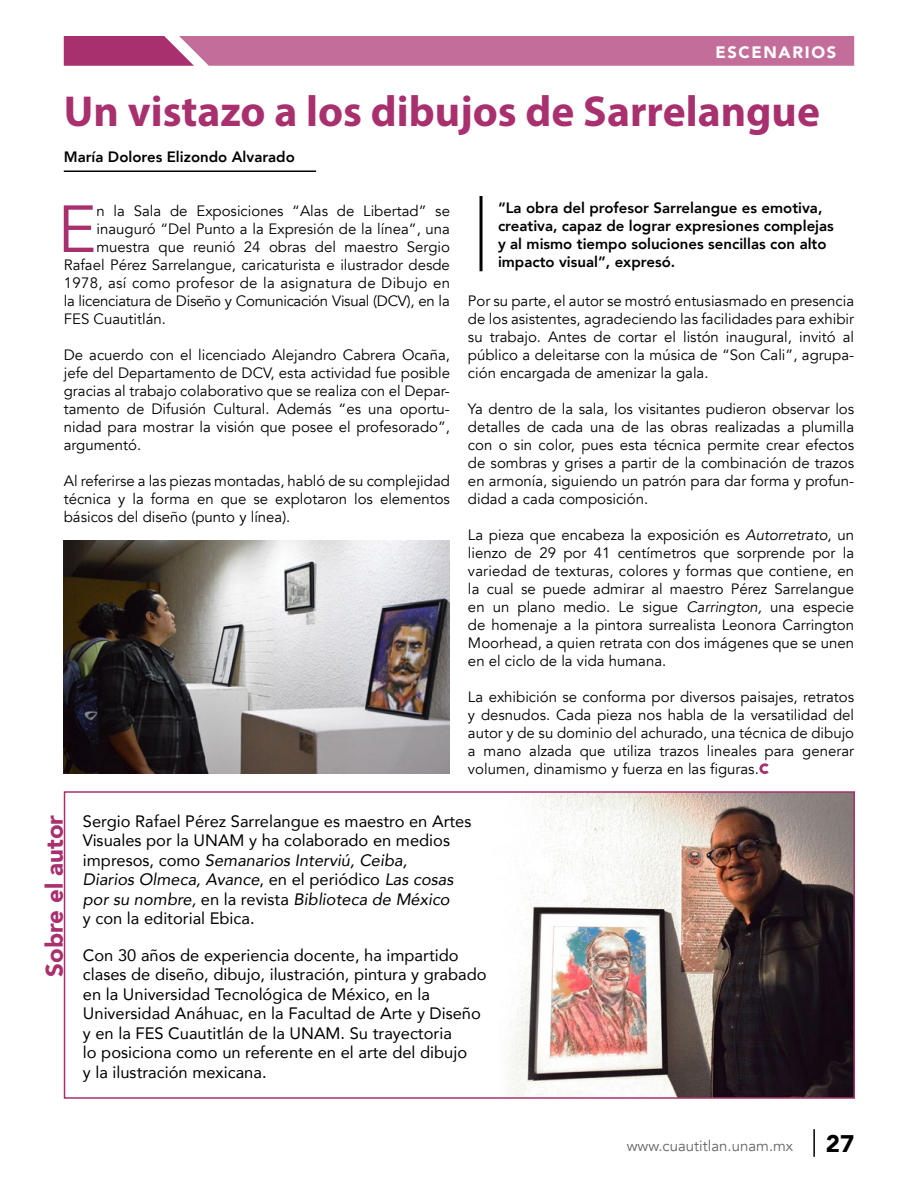
<style>
.page{position:relative;width:918px;height:1188px;background:#fff}
.page>*{position:absolute;margin:0;border:0;box-sizing:border-box;transform-origin:0 0}
.t1{font:65.85px "Avenir";color:#a9306e}
.t2{font:700 43.5px "Myriad Pro";color:#a9306e}
.t3{font:900 24px "Avenir";color:#a9306e}
.t4{font:900 24px "Avenir";color:#000}
.t5{font:16.5px/19.5px "Avenir";color:#000}
.t6{font:900 16.5px "Avenir";letter-spacing:.1em;color:#fff}
.t7{font:15px/18px "Avenir";color:#000;text-align:justify}
.t8{font:800 15px/18px "Avenir";color:#000}
.t9{font:15px "Avenir";letter-spacing:-.02em;color:#000}
.t10{font:15px "Avenir";letter-spacing:.02em;color:#000}
.t11{font:15px "Avenir";color:#666}
.s1{font-style:italic}
</style>
<div class="page">
<img style="left:508px;top:794px;width:344px;height:302px">
<hr style="left:64px;top:171px;width:252px;height:1px;background:#000">
<hr style="left:480px;top:196px;width:3px;height:75px;background:#000">
<img style="left:64px;top:540px;width:386px;height:234px">
<div style="left:64px;top:791px;width:791px;height:308px;border:2px solid #a9306e"></div>
<svg style="left:759px;top:763px;width:10px;height:11px"></svg>
<svg style="left:64px;top:36px;width:790px;height:30px;background:#c06896"></svg>
<hr style="left:813px;top:1129px;width:2px;height:28px;background:#000">
<p class="t6" style="left:715px;top:38px;width:122px">ESCENARIOS</p>
<h2 class="t2" style="left:64px;top:83px;width:758px">Un vistazo a los dibujos de Sarrelangue</h2>
<p class="t8" style="left:64px;top:148px;width:233px">María Dolores Elizondo Alvarado</p>
<h1 class="t1" style="left:57px;top:190px;width:41px">E</h1>
<p class="t7" style="left:97px;top:202px;width:355px">n la Sala de Exposiciones “Alas de Libertad” se</p>
<p class="t7" style="left:97px;top:220px;width:355px">inauguró “Del Punto a la Expresión de la línea”, una</p>
<p class="t7" style="left:97px;top:238px;width:355px">muestra que reunió 24 obras del maestro Sergio</p>
<p class="t7" style="left:64px;top:256px;width:388px">Rafael Pérez Sarrelangue, caricaturista e ilustrador desde</p>
<p class="t10" style="left:64px;top:274px;width:388px">1978, así como profesor de la asignatura de Dibujo en</p>
<p class="t9" style="left:64px;top:292px;width:388px">la licenciatura de Diseño y Comunicación Visual (DCV), en la</p>
<p class="t7" style="left:64px;top:310px;width:104px">FES Cuautitlán.</p>
<p class="t7" style="left:64px;top:346px;width:388px">De acuerdo con el licenciado Alejandro Cabrera Ocaña, jefe del Departamento de DCV, esta actividad fue posible gracias al trabajo colaborativo que se realiza con el Depar&shy;tamento de Difusión Cultural. Además “es una oportu&shy;nidad para mostrar la visión que posee el profesorado”, argumentó.</p>
<p class="t7" style="left:64px;top:472px;width:388px">Al referirse a las piezas montadas, habló de su complejidad técnica y la forma en que se explotaron los elementos básicos del diseño (punto y línea).</p>
<p class="t8" style="left:498px;top:199px;width:337px">“La obra del profesor Sarrelangue es emotiva, creativa, capaz de lograr expresiones complejas y al mismo tiempo soluciones sencillas con alto impacto visual”, expresó.</p>
<p class="t7" style="left:468px;top:292px;width:388px">Por su parte, el autor se mostró entusiasmado en presencia de los asistentes, agradeciendo las facilidades para exhibir su trabajo. Antes de cortar el listón inaugural, invitó al público a deleitarse con la música de “Son Cali”, agrupa&shy;ción encargada de amenizar la gala.</p>
<p class="t7" style="left:468px;top:400px;width:388px">Ya dentro de la sala, los visitantes pudieron observar los detalles de cada una de las obras realizadas a plumilla con o sin color, pues esta técnica permite crear efectos de sombras y grises a partir de la combinación de trazos en armonía, siguiendo un patrón para dar forma y profun&shy;didad a cada composición.</p>
<p class="t7" style="left:468px;top:526px;width:388px">La pieza que encabeza la exposición es <span class="s1">Autorretrato</span>, un lienzo de 29 por 41 centímetros que sorprende por la variedad de texturas, colores y formas que contiene, en la cual se puede admirar al maestro Pérez Sarrelangue en un plano medio. Le sigue <span class="s1">Carrington,</span> una especie de homenaje a la pintora surrealista Leonora Carrington Moorhead, a quien retrata con dos imágenes que se unen en el ciclo de la vida humana.</p>
<p class="t7" style="left:468px;top:688px;width:388px">La exhibición se conforma por diversos paisajes, retratos y desnudos. Cada pieza nos habla de la versatilidad del autor y de su dominio del achurado, una técnica de dibujo a mano alzada que utiliza trazos lineales para generar volumen, dinamismo y fuerza en las figuras.</p>
<h3 class="t3" style="left:34px;top:977px;width:163px;rotate:-90deg">Sobre el autor</h3>
<p class="t5" style="left:83px;top:811px;width:390px">Sergio Rafael Pérez Sarrelangue es maestro en Artes Visuales por la UNAM y ha colaborado en medios impresos, como <span class="s1">Semanarios Interviú, Ceiba,<br>Diarios Olmeca, Avance</span>, en el periódico <span class="s1">Las cosas por su nombre,</span> en la revista <span class="s1">Biblioteca de México<br></span>y con la editorial Ebica.</p>
<p class="t5" style="left:83px;top:945px;width:405px">Con 30 años de experiencia docente, ha impartido clases de diseño, dibujo, ilustración, pintura y grabado en la Universidad Tecnológica de México, en la Universidad Anáhuac, en la Facultad de Arte y Diseño y en la FES Cuautitlán de la UNAM. Su trayectoria<br>lo posiciona como un referente en el arte del dibujo<br>y la ilustración mexicana.</p>
<p class="t11" style="left:627px;top:1136px;width:168px">www.cuautitlan.unam.mx</p>
<h3 class="t4" style="left:826px;top:1123px;width:30px">27</h3>
</div>
